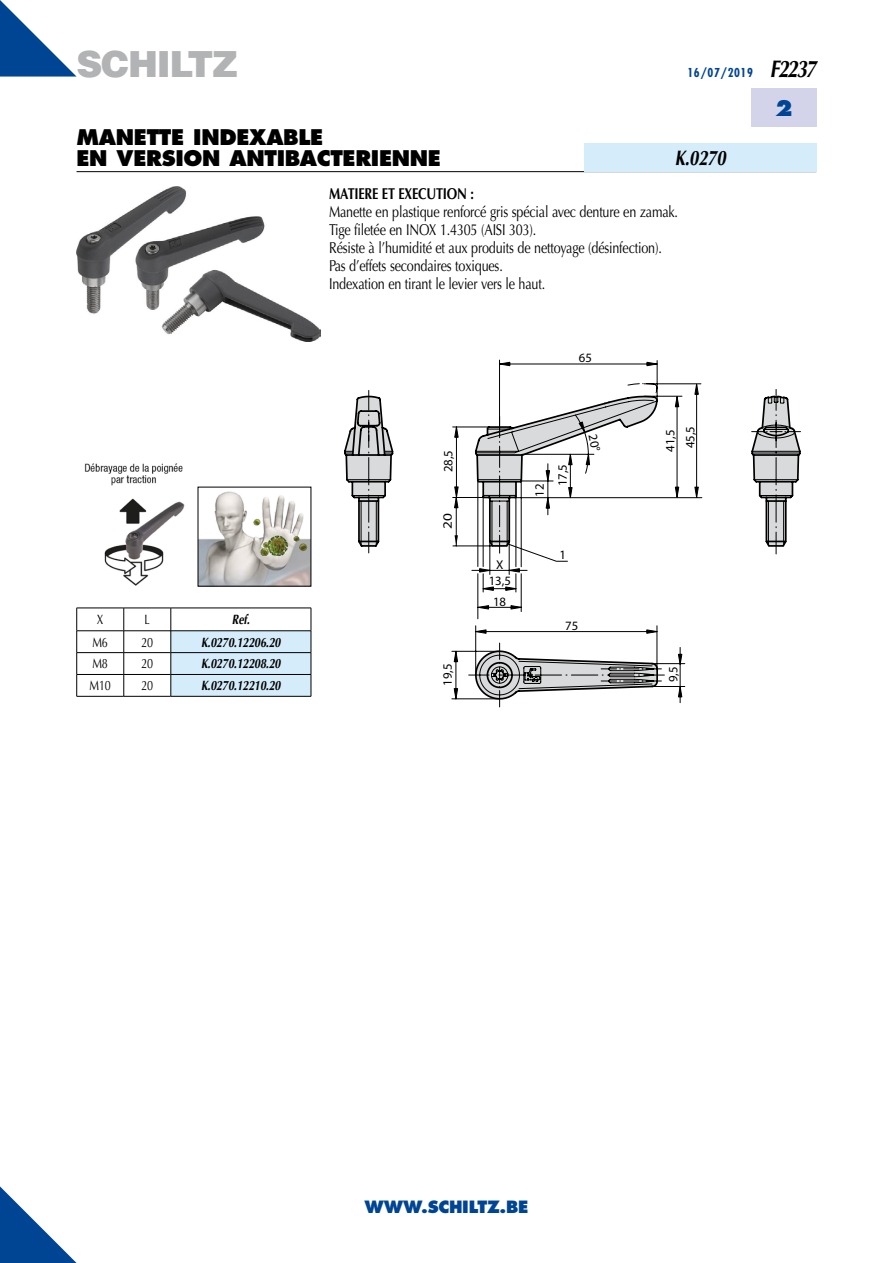
<style>
.page{position:relative;width:893px;height:1263px;background:#fff}
.page>*{position:absolute;margin:0;border:0;box-sizing:border-box;transform-origin:0 0}
.t1{font:900 36px "Helvetica";letter-spacing:-.035em;color:#b1b3b4}
.t2{font:800 21px/21px "Futura";letter-spacing:-.015em;color:#000}
.t3{font:italic 700 21px "Optima";color:#000;scale:.8 1}
.t4{font:800 21px "Futura";color:#004494}
.t5{font:800 16.5px "Futura";letter-spacing:-.015em;color:#004494}
.t6{font:15.75px/18px "Optima";letter-spacing:-.015em;color:#000;scale:.8 1}
.t7{font:700 15.75px "Optima";letter-spacing:-.015em;color:#000;scale:.8 1}
.t8{font:italic 700 13.5px "Optima";letter-spacing:-.015em;color:#000;scale:.8 1}
.t9{font:13.5px "Optima";letter-spacing:-.015em;color:#000;scale:.8 1}
.t10{font:italic condensed 12.75px/20.1px "Helvetica Neue LTW1 G";color:#000;text-align:center}
.t11{font:italic condensed 12.75px "Helvetica Neue LTW1 G";color:#000;scale:1.2 1}
.t12{font:700 condensed 12px "Futura";letter-spacing:.05em;color:#004494}
.s1{font-family:"Optima";font-style:italic;font-stretch:normal;font-size:24px;color:#000}
</style>
<div class="page">
<svg style="left:0;top:1186px;width:77px;height:77px"></svg>
<hr style="left:77px;top:171px;width:739px;height:1px;background:#000">
<div style="left:751px;top:89px;width:65px;height:38px;background:#d3d4e9"></div>
<svg style="left:0;top:0;width:77px;height:77px"></svg>
<div style="left:584px;top:143px;width:232px;height:28px;background:#d5edfa"></div>
<hr style="left:77px;top:696px;width:47px;height:1px;background:#000">
<hr style="left:124px;top:696px;width:47px;height:1px;background:#000">
<svg style="left:76px;top:608px;width:236px;height:88px"></svg>
<hr style="left:171px;top:696px;width:140px;height:1px;background:#000">
<img style="left:77px;top:187px;width:243px;height:154px">
<img style="left:200px;top:491px;width:109px;height:93px">
<svg style="left:344px;top:389px;width:457px;height:319px"></svg>
<svg style="left:451px;top:359px;width:252px;height:344px"></svg>
<svg style="left:646px;top:361px;width:16px;height:6px"></svg>
<svg style="left:479px;top:568px;width:16px;height:5px"></svg>
<svg style="left:505px;top:586px;width:16px;height:5px"></svg>
<svg style="left:510px;top:605px;width:16px;height:5px"></svg>
<svg style="left:646px;top:629px;width:16px;height:5px"></svg>
<svg style="left:494px;top:361px;width:17px;height:6px"></svg>
<svg style="left:504px;top:568px;width:16px;height:5px"></svg>
<svg style="left:478px;top:586px;width:16px;height:5px"></svg>
<svg style="left:473px;top:605px;width:16px;height:5px"></svg>
<svg style="left:471px;top:629px;width:16px;height:5px"></svg>
<svg style="left:454px;top:422px;width:5px;height:16px"></svg>
<svg style="left:674px;top:391px;width:6px;height:17px"></svg>
<svg style="left:677px;top:681px;width:6px;height:17px"></svg>
<svg style="left:453px;top:646px;width:6px;height:16px"></svg>
<svg style="left:694px;top:379px;width:5px;height:16px"></svg>
<svg style="left:454px;top:486px;width:5px;height:23px"></svg>
<svg style="left:455px;top:535px;width:3px;height:10px"></svg>
<svg style="left:674px;top:486px;width:6px;height:16px"></svg>
<svg style="left:694px;top:486px;width:5px;height:16px"></svg>
<svg style="left:453px;top:688px;width:6px;height:16px"></svg>
<svg style="left:677px;top:653px;width:6px;height:17px"></svg>
<img style="left:84px;top:463px;width:101px;height:123px">
<svg style="left:476px;top:396px;width:181px;height:166px"></svg>
<h1 class="t1" style="left:77px;top:40px;width:163px">SCHILTZ</h1>
<h2 class="t2" style="left:77px;top:126px;width:366px">MANETTE INDEXABLE<br>EN VERSION ANTIBACTERIENNE</h2>
<p class="t12" style="left:687px;top:65px;width:130px">16/07/2019 <span class="s1">F2237</span></p>
<h2 class="t3" style="left:675px;top:145px;width:65px">K.0270</h2>
<h2 class="t4" style="left:775px;top:95px;width:19px">2</h2>
<p class="t7" style="left:329px;top:184px;width:183px">MATIERE ET EXECUTION :</p>
<p class="t6" style="left:329px;top:202px;width:438px">Manette en plastique renforcé gris spécial avec denture en zamak.<br>Tige filetée en INOX 1.4305 (AISI 303).<br>Résiste à l’humidité et aux produits de nettoyage (désinfection).<br>Pas d’effets secondaires toxiques.<br>Indexation en tirant le levier vers le haut.</p>
<p class="t9" style="left:97px;top:612px;width:10px">X</p>
<p class="t9" style="left:145px;top:612px;width:8px">L</p>
<p class="t8" style="left:232px;top:612px;width:24px">Ref.</p>
<p class="t9" style="left:93px;top:634px;width:21px">M6</p>
<p class="t9" style="left:141px;top:634px;width:16px">20</p>
<p class="t8" style="left:201px;top:634px;width:101px">K.0270.12206.20</p>
<p class="t9" style="left:93px;top:656px;width:21px">M8</p>
<p class="t9" style="left:141px;top:656px;width:16px">20</p>
<p class="t8" style="left:201px;top:656px;width:101px">K.0270.12208.20</p>
<p class="t9" style="left:90px;top:678px;width:28px">M10</p>
<p class="t9" style="left:141px;top:678px;width:16px">20</p>
<p class="t8" style="left:201px;top:678px;width:101px">K.0270.12210.20</p>
<p class="t10" style="left:438px;top:472px;width:24px;rotate:-90deg">28,5</p>
<p class="t11" style="left:440px;top:529px;width:15px;rotate:-90deg">20</p>
<p class="t10" style="left:579px;top:348px;width:15px">65</p>
<p class="t10" style="left:496px;top:554px;width:9px">X</p>
<p class="t10" style="left:489px;top:571px;width:24px">13,5<br>18</p>
<p class="t10" style="left:529px;top:497px;width:15px;rotate:-90deg">12</p>
<p class="t10" style="left:552px;top:486px;width:24px;rotate:-90deg">17,5</p>
<p class="t10" style="left:559px;top:544px;width:8px">1</p>
<p class="t10" style="left:565px;top:615px;width:15px">75</p>
<p class="t10" style="left:660px;top:452px;width:27px;text-align:left;rotate:-90deg">41,5<br>45,5</p>
<p class="t10" style="left:437px;top:686px;width:24px;rotate:-90deg">19,5</p>
<p class="t10" style="left:663px;top:682px;width:17px;rotate:-90deg">9,5</p>
<p class="t5" style="left:365px;top:1197px;width:165px">WWW.SCHILTZ.BE</p>
</div>
